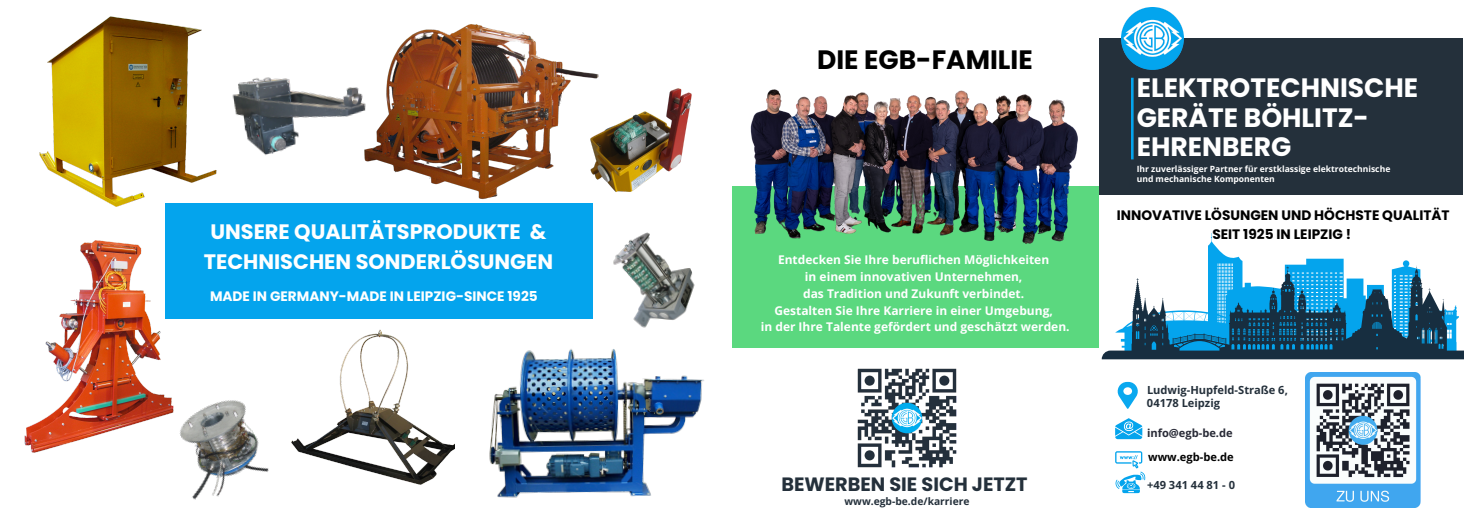
<style>
.page{position:relative;width:1464px;height:522px;background:#fff}
.page>*{position:absolute;margin:0;border:0;box-sizing:border-box;transform-origin:0 0}
.t1{font:700 26.51px/29.5px "Poppins";color:#fff}
.t2{font:700 26.51px "Poppins";color:#000}
.t3{font:700 20.82px/29.1px "Poppins";color:#fff;text-align:center}
.t4{font:700 19.25px "Poppins";color:#24303b}
.t5{font:700 13.65px/18.6px "Poppins";color:#000;text-align:center}
.t6{font:700 13.65px "Poppins";color:#fff}
.t7{font:700 11.99px/16.7px "Open Sans";color:#fff;text-align:center}
.t8{font:700 11.11px/12.9px "Open Sans";color:#24303b}
.t9{font:700 11.11px "Open Sans";color:#282a36}
.t10{font:700 11.11px "Open Sans";color:#000}
.t11{font:700 10.24px "Open Sans";color:#24303b}
.t12{font:700 8.58px "Open Sans";color:#fff}
</style>
<div class="page">
<div style="left:1098px;top:38px;width:363px;height:156px;background:#24303b"></div>
<img style="left:1121px;top:8px;width:61px;height:61px">
<hr style="left:1130px;top:78px;width:3px;height:81px;background:#04a4ed">
<div style="left:732px;top:186px;width:366px;height:161px;background:#5bd87f"></div>
<div style="left:164px;top:203px;width:428px;height:115px;background:#04a4ed"></div>
<img style="left:441px;top:316px;width:263px;height:182px">
<img style="left:24px;top:241px;width:208px;height:212px">
<img style="left:39px;top:16px;width:171px;height:205px">
<img style="left:138px;top:352px;width:122px;height:148px">
<img style="left:598px;top:232px;width:102px;height:109px">
<img style="left:260px;top:321px;width:194px;height:177px">
<svg style="left:1402px;top:260px;width:8px;height:5px"></svg>
<svg style="left:1208px;top:233px;width:136px;height:32px"></svg>
<svg style="left:1101px;top:265px;width:362px;height:94px"></svg>
<svg style="left:1117px;top:381px;width:21px;height:27px"></svg>
<svg style="left:1115px;top:418px;width:26px;height:20px"></svg>
<svg style="left:1115px;top:451px;width:30px;height:41px"></svg>
<img style="left:857px;top:368px;width:100px;height:100px">
<img style="left:1305px;top:372px;width:115px;height:134px">
<img style="left:378px;top:24px;width:221px;height:182px">
<img style="left:568px;top:83px;width:124px;height:113px">
<img style="left:210px;top:77px;width:168px;height:100px">
<img style="left:750px;top:89px;width:328px;height:155px">
<p class="t3" style="left:204px;top:217px;width:351px">UNSERE QUALITÄTSPRODUKTE &amp;<br>TECHNISCHEN SONDERLÖSUNGEN</p>
<h1 class="t6" style="left:210px;top:286px;width:329px">MADE IN GERMANY-MADE IN LEIPZIG-SINCE 1925</h1>
<p class="t2" style="left:817px;top:41px;width:217px">DIE EGB-FAMILIE</p>
<p class="t7" style="left:760px;top:251px;width:310px">Entdecken Sie Ihre beruflichen Möglichkeiten<br>in einem innovativen Unternehmen,<br>das Tradition und Zukunft verbindet.<br>Gestalten Sie Ihre Karriere in einer Umgebung,<br>in der Ihre Talente gefördert und geschätzt werden.</p>
<h3 class="t4" style="left:781px;top:470px;width:248px">BEWERBEN SIE SICH JETZT</h3>
<p class="t11" style="left:844px;top:493px;width:126px">www.egb-be.de/karriere</p>
<h4 class="t1" style="left:1136px;top:73px;width:283px">ELEKTROTECHNISCHE<br>GERÄTE BÖHLITZ-<br>EHRENBERG</h4>
<h5 class="t12" style="left:1136px;top:163px;width:255px">Ihr zuverlässiger Partner für erstklassige elektrotechnische</h5>
<p class="t12" style="left:1136px;top:172px;width:140px">und mechanische Komponenten</p>
<h2 class="t5" style="left:1116px;top:206px;width:334px">INNOVATIVE LÖSUNGEN UND HÖCHSTE QUALITÄT<br>SEIT 1925 IN LEIPZIG !</h2>
<h4 class="t8" style="left:1146px;top:382px;width:142px">Ludwig-Hupfeld-Straße 6,<br>04178 Leipzig</h4>
<p class="t9" style="left:1146px;top:424px;width:87px">info@egb-be.de</p>
<p class="t10" style="left:1147px;top:448px;width:87px">www.egb-be.de</p>
<h4 class="t8" style="left:1146px;top:478px;width:89px">+49 341 44 81 - 0</h4>
</div>
